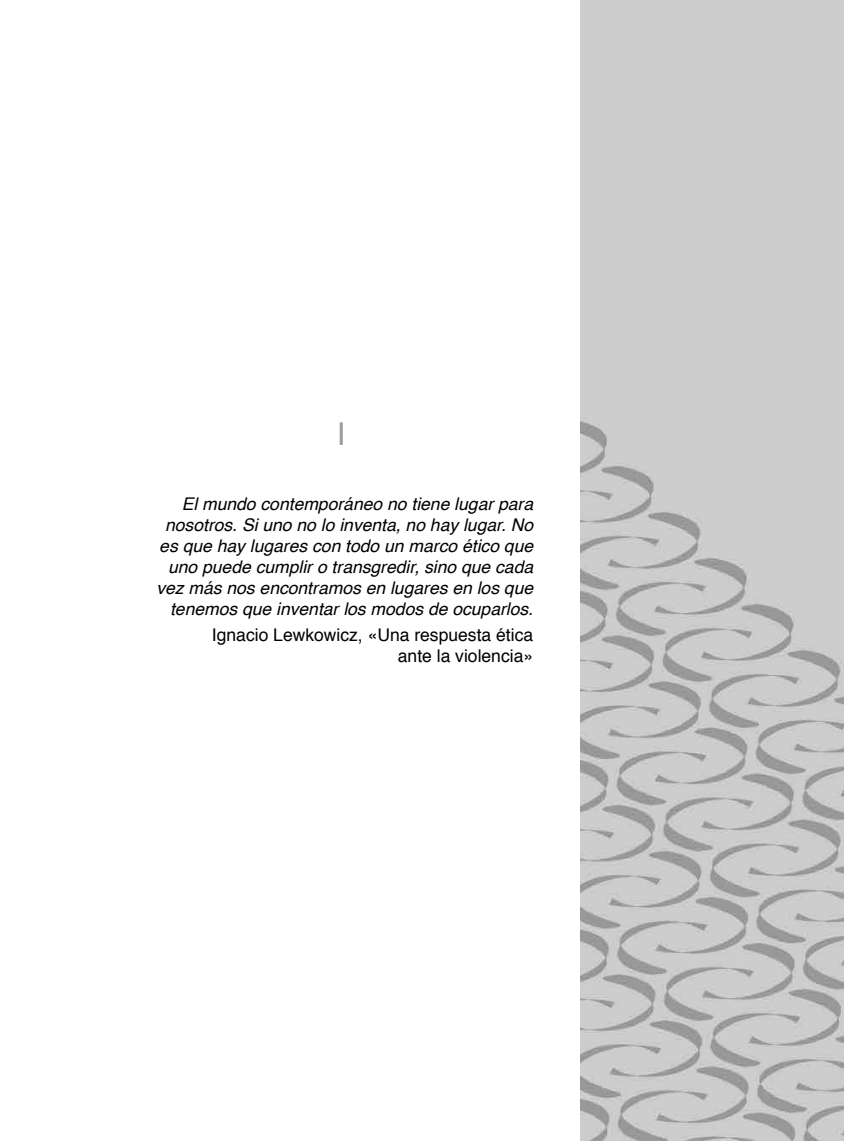
<style>
.page{position:relative;width:844px;height:1141px;background:#fff}
.page>*{position:absolute;margin:0;border:0;box-sizing:border-box;transform-origin:0 0}
.t1{font:31.5px "Helvetica";color:#9c9e9f}
.t2{font:italic 17.5px/21px "Helvetica";color:#000;text-align:right}
.t3{font:17.5px/21px "Helvetica";color:#000;text-align:right}
</style>
<div class="page">
<img style="left:580px;top:0;width:263px;height:1141px">
<h1 class="t1" style="left:336px;top:409px;width:10px">I</h1>
<p class="t2" style="left:156px;top:494px;width:378px">El mundo contemporáneo no tiene lugar para nosotros. Si uno no lo inventa, no hay lugar. No es que hay lugares con todo un marco ético que uno puede cumplir o transgredir, sino que cada vez más nos encontramos en lugares en los que tenemos que inventar los modos de ocuparlos.</p>
<p class="t3" style="left:212px;top:625px;width:322px">Ignacio Lewkowicz, «Una respuesta ética ante la violencia»</p>
</div>
